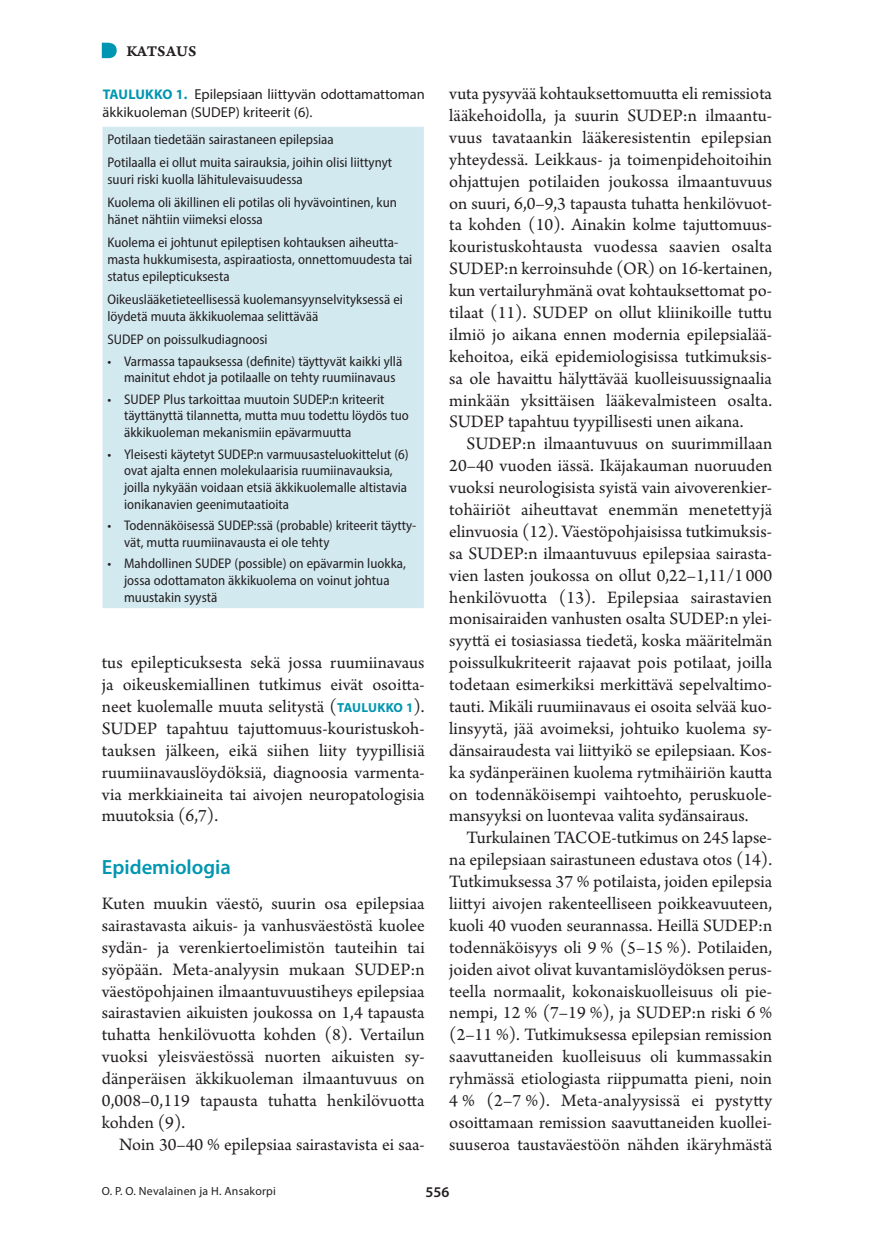
<style>
.page{position:relative;width:874px;height:1241px;background:#fff}
.page>*{position:absolute;margin:0;border:0;box-sizing:border-box;transform-origin:0 0}
.v1{font:600 20.65px "Myriad Pro";color:#0096b1}
.l_ei_sis{font:18.38px/21.9px "Arno Pro";color:#231f20;text-align:justify}
.vinj{font:15.75px "Arno Pro Smbd Caption";letter-spacing:.005em;color:#231f20}
.t1{font:600 14.88px "Myriad Pro";color:#231f20}
.kt{font:14.35px/17.5px "Myriad Pro";color:#231f20}
.t{font:semi-condensed 14px/16.6px "Myriad Pro";color:#231f20}
.Ala{font:11.9px "Myriad Pro";letter-spacing:.02em;color:#231f20}
.s1{font-weight:700;font-size:14px;color:#0096b1}
.s2{font-family:"Myriad Pro";font-weight:700;font-size:13.12px;color:#0096b1}
</style>
<div class="page">
<div style="left:102px;top:127px;width:321px;height:481px;background:#d3e9f0"></div>
<svg style="left:102px;top:43px;width:15px;height:15px"></svg>
<p class="vinj" style="left:126px;top:41px;width:71px">KATSAUS</p>
<p class="kt" style="left:102px;top:85px;width:323px"><span class="s1">TAULUKKO 1.</span> Epilepsiaan liittyvän odottamattoman äkkikuoleman (SUDEP) kriteerit (6).</p>
<p class="t" style="left:107px;top:130px;width:228px">Potilaan tiedetään sairastaneen epilepsiaa</p>
<p class="t" style="left:107px;top:154px;width:286px">Potilaalla ei ollut muita sairauksia, joihin olisi liittynyt suuri riski kuolla lähitulevaisuudessa</p>
<p class="t" style="left:107px;top:194px;width:291px">Kuolema oli äkillinen eli potilas oli hyvävointinen, kun hänet nähtiin viimeksi elossa</p>
<p class="t" style="left:107px;top:234px;width:306px">Kuolema ei johtunut epileptisen kohtauksen aiheutta&shy;masta hukkumisesta, aspiraatiosta, onnettomuudesta tai status epilepticuksesta</p>
<p class="t" style="left:107px;top:291px;width:297px">Oikeuslääketieteellisessä kuolemansyynselvityksessä ei löydetä muuta äkkikuolemaa selittävää</p>
<p class="t" style="left:107px;top:331px;width:162px">SUDEP on poissulkudiagnoosi</p>
<p class="t" style="left:124px;top:352px;width:279px;text-indent:-17px">• Varmassa tapauksessa (definite) täyttyvät kaikki yllä mainitut ehdot ja potilaalle on tehty ruumiinavaus</p>
<p class="t" style="left:124px;top:390px;width:286px;text-indent:-17px">• SUDEP Plus tarkoittaa muutoin SUDEP:n kriteerit täyttänyttä tilannetta, mutta muu todettu löydös tuo äkkikuoleman mekanismiin epävarmuutta</p>
<p class="t" style="left:124px;top:445px;width:286px;text-indent:-17px">• Yleisesti käytetyt SUDEP:n varmuusasteluokittelut (6) ovat ajalta ennen molekulaarisia ruumiinavauksia, joilla nykyään voidaan etsiä äkkikuolemalle altistavia ionikanavien geenimutaatioita</p>
<p class="t" style="left:124px;top:517px;width:294px;text-indent:-17px">• Todennäköisessä SUDEP:ssä (probable) kriteerit täytty&shy;vät, mutta ruumiinavausta ei ole tehty</p>
<p class="t" style="left:124px;top:555px;width:283px;text-indent:-17px">• Mahdollinen SUDEP (possible) on epävarmin luokka, jossa odottamaton äkkikuolema on voinut johtua muustakin syystä</p>
<p class="l_ei_sis" style="left:102px;top:652px;width:324px">tus epilepticuksesta sekä jossa ruumiinavaus ja oikeuskemiallinen tutkimus eivät osoitta‑ neet kuolemalle muuta selitystä (<span class="s2">TAULUKKO 1</span>).<br>SUDEP tapahtuu tajuttomuus-kouristuskoh‑ tauksen jälkeen, eikä siihen liity tyypillisiä ruumiinavauslöydöksiä, diagnoosia varmenta‑ via merkkiaineita tai aivojen neuropatologisia muutoksia (6,7).</p>
<p class="v1" style="left:102px;top:853px;width:131px">Epidemiologia</p>
<p class="l_ei_sis" style="left:102px;top:893px;width:324px">Kuten muukin väestö, suurin osa epilepsiaa sairastavasta aikuis- ja vanhusväestöstä kuolee sydän- ja verenkiertoelimistön tauteihin tai syöpään. Meta-analyysin mukaan SUDEP:n väestöpohjainen ilmaantuvuustiheys epilepsiaa sairastavien aikuisten joukossa on 1,4 tapausta tuhatta henkilövuotta kohden (8). Vertailun vuoksi yleisväestössä nuorten aikuisten sy‑ dänperäisen äkkikuoleman ilmaantuvuus on 0,008–0,119 tapausta tuhatta henkilövuotta kohden (9).</p>
<p class="l_ei_sis" style="left:119px;top:1134px;width:307px">Noin 30–40 % epilepsiaa sairastavista ei saa‑</p>
<p class="l_ei_sis" style="left:449px;top:84px;width:324px">vuta pysyvää kohtauksettomuutta eli remissiota lääkehoidolla, ja suurin SUDEP:n ilmaantu‑ vuus tavataankin lääkeresistentin epilepsian yhteydessä. Leikkaus- ja toimenpidehoitoihin ohjattujen potilaiden joukossa ilmaantuvuus on suuri, 6,0–9,3 tapausta tuhatta henkilövuot‑ ta kohden (10). Ainakin kolme tajuttomuus&shy;kouristuskohtausta vuodessa saavien osalta SUDEP:n kerroinsuhde (OR) on 16-kertainen, kun vertailuryhmänä ovat kohtauksettomat po‑ tilaat (11). SUDEP on ollut kliinikoille tuttu ilmiö jo aikana ennen modernia epilepsialää‑ kehoitoa, eikä epidemiologisissa tutkimuksis‑ sa ole havaittu hälyttävää kuolleisuussignaalia minkään yksittäisen lääkevalmisteen osalta.<br>SUDEP tapahtuu tyypillisesti unen aikana.</p>
<p class="l_ei_sis" style="left:449px;top:434px;width:324px;text-indent:17px">SUDEP:n ilmaantuvuus on suurimmillaan 20–40 vuoden iässä. Ikäjakauman nuoruuden vuoksi neurologisista syistä vain aivoverenkier‑ tohäiriöt aiheuttavat enemmän menetettyjä elinvuosia (12). Väestöpohjaisissa tutkimuksis‑ sa SUDEP:n ilmaantuvuus epilepsiaa sairasta‑ vien lasten joukossa on ollut 0,22–1,11/1 000 henkilövuotta (13). Epilepsiaa sairastavien monisairaiden vanhusten osalta SUDEP:n ylei‑ syyttä ei tosiasiassa tiedetä, koska määritelmän poissulkukriteerit rajaavat pois potilaat, joilla todetaan esimerkiksi merkittävä sepelvaltimo‑ tauti. Mikäli ruumiinavaus ei osoita selvää kuo‑ linsyytä, jää avoimeksi, johtuiko kuolema sy‑ dänsairaudesta vai liittyikö se epilepsiaan. Kos‑ ka sydänperäinen kuolema rytmihäiriön kautta on todennäköisempi vaihtoehto, peruskuole‑ mansyyksi on luontevaa valita sydänsairaus.</p>
<p class="l_ei_sis" style="left:449px;top:827px;width:324px;text-indent:17px">Turkulainen TACOE-tutkimus on 245 lapse‑ na epilepsiaan sairastuneen edustava otos (14).<br>Tutkimuksessa 37 % potilaista, joiden epilepsia liittyi aivojen rakenteelliseen poikkeavuuteen, kuoli 40 vuoden seurannassa. Heillä SUDEP:n todennäköisyys oli 9 % (5–15 %). Potilaiden, joiden aivot olivat kuvantamislöydöksen perus‑ teella normaalit, kokonaiskuolleisuus oli pie‑ nempi, 12 % (7–19 %), ja SUDEP:n riski 6 % (2–11 %). Tutkimuksessa epilepsian remission saavuttaneiden kuolleisuus oli kummassakin ryhmässä etiologiasta riippumatta pieni, noin 4 % (2–7 %). Meta-analyysissä ei pystytty osoittamaan remission saavuttaneiden kuollei‑ suuseroa taustaväestöön nähden ikäryhmästä</p>
<p class="Ala" style="left:102px;top:1183px;width:176px">O. P. O. Nevalainen ja H. Ansakorpi</p>
<p class="t1" style="left:425px;top:1182px;width:25px">556</p>
</div>
